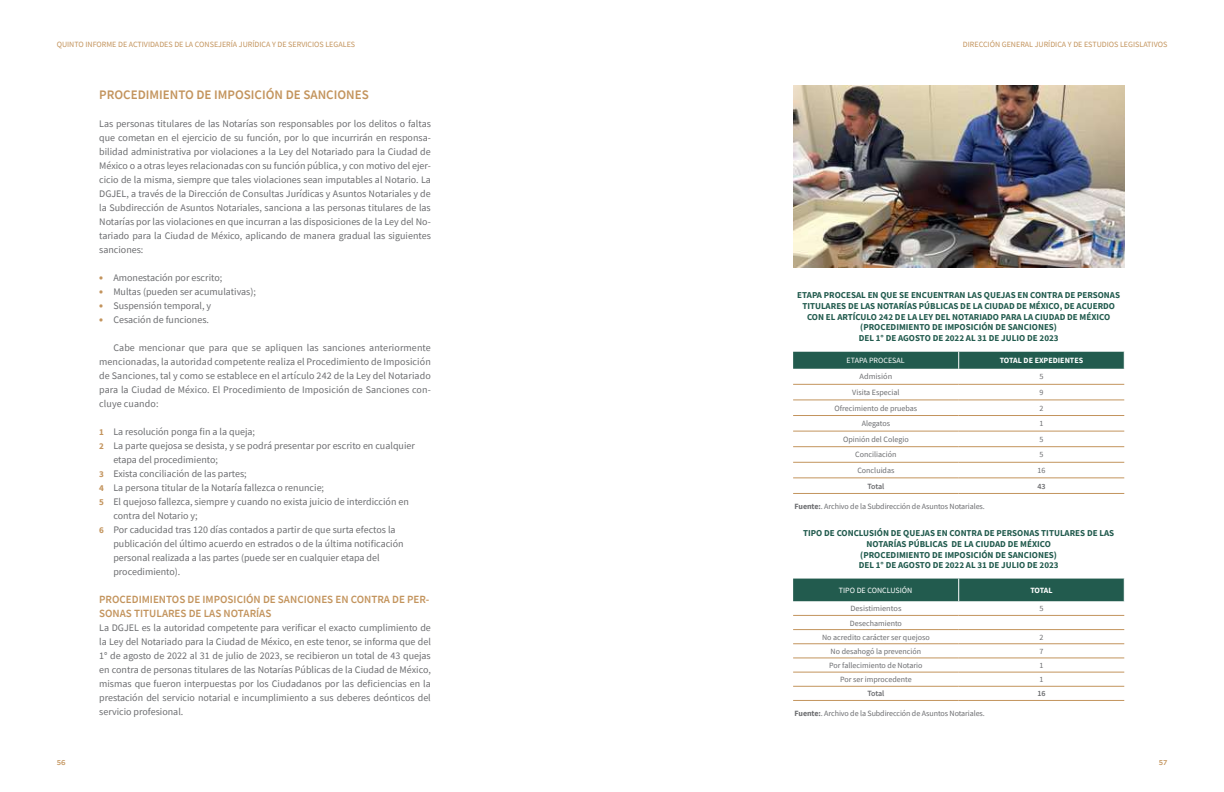
<style>
.page{position:relative;width:1224px;height:792px;background:#fff}
.page>*{position:absolute;margin:0;border:0;box-sizing:border-box;transform-origin:0 0}
.t1{font:600 13px "Source Sans Pro";color:#c3945d}
.t2{font:600 11px/14px "Source Sans Pro";color:#c3945d}
.t3{font:10px/14px "Source Sans Pro";color:#6c6d70;text-align:justify}
.t4{font:700 9px/10.8px "Source Sans Pro";color:#225b4e;text-align:center}
.t5{font:8px/14.2px "Source Sans Pro";color:#6c6d70;text-align:center}
.t6{font:8px "Source Sans Pro";color:#c3945d}
.t7{font:8px "Source Sans Pro";color:#6c6d70;scale:1.04 1}
.t8{font:700 8px "Source Sans Pro";color:#fff}
.t9{font:8px "Source Sans Pro";color:#fff}
.t10{font:600 8px "Source Sans Pro";letter-spacing:-.02em;color:#6c6d70}
.t11{font:8px "Source Sans Variable";color:#fff}
.t12{font:500 7px "Gotham";color:#c3945d}
.s1{font-weight:700;font-size:11.5px;color:#c3945d}
.s2{font-weight:700;font-size:9px;color:#c3945d}
.s3{font-weight:700}
</style>
<div class="page">
<img style="left:794px;top:86px;width:331px;height:181px">
<svg style="left:793px;top:352px;width:332px;height:17px;background:#265e51"></svg>
<hr style="left:793px;top:384px;width:166px;height:1px;background:#c3945d">
<hr style="left:959px;top:384px;width:165px;height:1px;background:#c3945d">
<hr style="left:793px;top:399px;width:166px;height:1px;background:#c3945d">
<hr style="left:959px;top:399px;width:165px;height:1px;background:#c3945d">
<hr style="left:793px;top:415px;width:166px;height:1px;background:#c3945d">
<hr style="left:959px;top:415px;width:165px;height:1px;background:#c3945d">
<hr style="left:793px;top:431px;width:166px;height:1px;background:#c3945d">
<hr style="left:959px;top:431px;width:165px;height:1px;background:#c3945d">
<hr style="left:793px;top:446px;width:166px;height:1px;background:#c3945d">
<hr style="left:959px;top:446px;width:165px;height:1px;background:#c3945d">
<hr style="left:793px;top:462px;width:166px;height:1px;background:#c3945d">
<hr style="left:959px;top:462px;width:165px;height:1px;background:#c3945d">
<hr style="left:793px;top:477px;width:166px;height:1px;background:#c3945d">
<hr style="left:959px;top:477px;width:165px;height:1px;background:#c3945d">
<hr style="left:793px;top:493px;width:166px;height:1px;background:#c3945d">
<hr style="left:959px;top:493px;width:165px;height:1px;background:#c3945d">
<div style="left:793px;top:579px;width:332px;height:22px;background:#225b4e"></div>
<hr style="left:793px;top:615px;width:166px;height:1px;background:#c3945d">
<hr style="left:959px;top:615px;width:165px;height:1px;background:#c3945d">
<hr style="left:793px;top:629px;width:166px;height:1px;background:#c3945d">
<hr style="left:959px;top:629px;width:165px;height:1px;background:#c3945d">
<hr style="left:793px;top:643px;width:166px;height:1px;background:#c3945d">
<hr style="left:959px;top:643px;width:165px;height:1px;background:#c3945d">
<hr style="left:793px;top:657px;width:166px;height:1px;background:#c3945d">
<hr style="left:959px;top:657px;width:165px;height:1px;background:#c3945d">
<hr style="left:793px;top:672px;width:166px;height:1px;background:#c3945d">
<hr style="left:959px;top:672px;width:165px;height:1px;background:#c3945d">
<hr style="left:793px;top:686px;width:166px;height:1px;background:#c3945d">
<hr style="left:959px;top:686px;width:165px;height:1px;background:#c3945d">
<hr style="left:793px;top:700px;width:166px;height:1px;background:#c3945d">
<hr style="left:959px;top:700px;width:165px;height:1px;background:#c3945d">
<p class="t6" style="left:57px;top:39px;width:300px">QUINTO INFORME DE ACTIVIDADES DE LA CONSEJERÍA JURÍDICA Y DE SERVICIOS LEGALES</p>
<p class="t6" style="left:963px;top:39px;width:30px">DIRECCIÓN</p>
<p class="t6" style="left:1002px;top:39px;width:11px">GENER</p>
<p class="t6" style="left:1025px;top:39px;width:144px">AL JURÍDICA Y DE ESTUDIOS LEGISLATIVOS</p>
<h1 class="t1" style="left:99px;top:86px;width:271px">PROCEDIMIENTO DE IMPOSICIÓN DE SANCIONES</h1>
<p class="t3" style="left:99px;top:117px;width:333px">Las personas titulares de las N otarías son responsables por los delitos o faltas que cometan en el ejercicio de su función, por lo que incurrirán en responsa&shy;bilidad administrativa por violaciones a la Ley del Notariado para la Ciudad de México o a otras leyes relacionadas con su función pública, y con motivo del ejer&shy;cicio de la misma, siempre que tales violaciones sean imputables al Notario. La DGJEL, a través de la Dirección de Consultas Jurídicas y Asuntos N otariales y de la Subdirección de Asuntos N otariales, sanciona a las personas titulares de las N otarías por las violaciones en que incurran a las disposiciones de la Ley del N o&shy;tariado para la Ciudad de México, aplicando de manera gradual las siguientes sanciones:</p>
<p class="t3" style="left:99px;top:271px;width:125px"><span class="s1">•</span> Amonestación por escrito;</p>
<p class="t3" style="left:99px;top:285px;width:158px"><span class="s1">•</span> Multas (pueden ser acumulativas);</p>
<p class="t3" style="left:99px;top:299px;width:114px"><span class="s1">•</span> Suspensión temporal, y</p>
<p class="t3" style="left:99px;top:313px;width:111px"><span class="s1">•</span> Cesación de funciones.</p>
<p class="t3" style="left:99px;top:341px;width:333px;text-indent:14px">Cabe mencionar que para que se apliquen las sanciones anteriormente mencionadas, la autoridad competente realiza el Procedimiento de I mposición de Sanciones, tal y como se establece en el artículo 242 de la Ley del N otariado para la Ciudad de México. El Procedimiento de I mposición de Sanciones con&shy;cluye cuando:</p>
<p class="t3" style="left:99px;top:425px;width:157px"><span class="s2">1</span> La resolución ponga fin a la queja;</p>
<p class="t3" style="left:99px;top:439px;width:317px"><span class="s2">2</span> La parte quejosa se desista, y se podrá presentar por escrito en cualquier</p>
<p class="t3" style="left:113px;top:453px;width:106px">etapa del procedimiento;</p>
<p class="t3" style="left:99px;top:467px;width:149px"><span class="s2">3</span> Exista conciliación de las partes;</p>
<p class="t3" style="left:99px;top:481px;width:226px"><span class="s2">4</span> La persona titular de la Notaría fallezca o renuncie;</p>
<p class="t3" style="left:99px;top:495px;width:311px"><span class="s2">5</span> El quejoso fallezca, siempre y cuando no exista juicio de interdicción en</p>
<p class="t3" style="left:113px;top:509px;width:86px">contra del Notario y;</p>
<p class="t3" style="left:99px;top:523px;width:298px"><span class="s2">6</span> Por caducidad tras 120 días contados a partir de que surta efectos la</p>
<p class="t3" style="left:113px;top:537px;width:292px">publicación del último acuerdo en estrados o de la última notificación</p>
<p class="t3" style="left:113px;top:551px;width:268px">personal realizada a las partes (puede ser en cualquier etapa del</p>
<p class="t3" style="left:113px;top:565px;width:69px">procedimiento).</p>
<p class="t2" style="left:99px;top:592px;width:332px">PROCEDIMIENTOS DE IMPOSICIÓN DE SANCIONES EN CONTRA DE PER-<br>SONAS TITULARES DE LAS NOTARÍAS</p>
<p class="t3" style="left:99px;top:621px;width:333px">La DGJEL es la autoridad competente para verificar el exacto cumplimiento de la Ley del Notariado para la Ciudad de México, en este tenor, se informa que del 1° de agosto de 2022 al 31 de julio de 2023, se recibieron un total de 43 quejas en contra de personas titulares de las N otarías Públicas de la Ciudad de México, mismas que fueron interpuestas por los Ciudadanos por las deficiencias en la prestación del servicio notarial e incumplimiento a sus deberes deónticos del servicio profesional.</p>
<p class="t4" style="left:797px;top:290px;width:324px">ETAPA PROCESAL EN QUE SE ENCUENTRAN LAS QUEJAS EN CONTRA DE PERSONAS TITULARES DE LAS NOTARÍAS PÚBLICAS DE LA CIUDAD DE MÉXICO, DE ACUERDO CON EL ARTÍCULO 242 DE LA LEY DEL NOTARIADO PARA LA CIUDAD DE MÉXICO (PROCEDIMIENTO DE IMPOSICIÓN DE SANCIONES)<br>DEL 1° DE AGOSTO DE 2022 AL 31 DE JULIO DE 2023</p>
<p class="t11" style="left:847px;top:356px;width:60px">ETAPA PROCESAL</p>
<p class="t8" style="left:1000px;top:355px;width:85px">TOTAL DE EXPEDIENTES</p>
<p class="t7" style="left:860px;top:372px;width:33px">Admisión</p>
<p class="t7" style="left:1039px;top:372px;width:5px">5</p>
<p class="t5" style="left:852px;top:385px;width:49px">Visita Especial</p>
<p class="t5" style="left:1040px;top:385px;width:5px">9</p>
<p class="t5" style="left:835px;top:401px;width:84px">Ofrecimiento de pruebas</p>
<p class="t5" style="left:1040px;top:401px;width:5px">2</p>
<p class="t5" style="left:862px;top:417px;width:30px">Alegatos</p>
<p class="t5" style="left:1040px;top:417px;width:5px">1</p>
<p class="t5" style="left:843px;top:432px;width:67px">Opinión del Colegio</p>
<p class="t5" style="left:1040px;top:432px;width:5px">5</p>
<p class="t5" style="left:855px;top:448px;width:43px">Conciliación</p>
<p class="t5" style="left:1040px;top:448px;width:5px">5</p>
<p class="t5" style="left:857px;top:463px;width:39px">Concluidas</p>
<p class="t5" style="left:1038px;top:463px;width:9px">16</p>
<p class="t10" style="left:867px;top:481px;width:19px">Total</p>
<p class="t10" style="left:1037px;top:481px;width:10px">43</p>
<p class="t5" style="left:795px;top:499px;width:192px"><span class="s3">Fuente:</span>. Archivo de la Subdirección de Asuntos N otariales.</p>
<p class="t4" style="left:803px;top:527px;width:313px">TIPO DE CONCLUSIÓN DE QUEJAS EN CONTRA DE PERSONAS TITULARES DE LAS NOTARÍAS PÚBLICAS DE LA CIUDAD DE MÉXICO<br>(PROCEDIMIENTO DE IMPOSICIÓN DE SANCIONES)<br>DEL 1° DE AGOSTO DE 2022 AL 31 DE JULIO DE 2023</p>
<p class="t9" style="left:839px;top:585px;width:66px">TI PO DE CONCLUSIÓN</p>
<p class="t8" style="left:1030px;top:585px;width:24px">TOTAL</p>
<p class="t7" style="left:850px;top:603px;width:51px">Desistimientos</p>
<p class="t7" style="left:1039px;top:603px;width:5px">5</p>
<p class="t5" style="left:822px;top:616px;width:109px">Desechamiento<br>N o acredito carácter ser quejoso</p>
<p class="t5" style="left:1040px;top:630px;width:5px">2</p>
<p class="t5" style="left:831px;top:644px;width:92px">N o desahogó la prevención</p>
<p class="t5" style="left:1040px;top:644px;width:5px">7</p>
<p class="t5" style="left:829px;top:658px;width:95px">Por fallecimiento de Notario</p>
<p class="t5" style="left:1040px;top:658px;width:5px">1</p>
<p class="t5" style="left:840px;top:672px;width:73px">Por ser improcedente</p>
<p class="t5" style="left:1040px;top:672px;width:5px">1</p>
<p class="t10" style="left:867px;top:688px;width:19px">Total</p>
<p class="t10" style="left:1037px;top:688px;width:10px">16</p>
<p class="t5" style="left:795px;top:706px;width:192px"><span class="s3">Fuente:</span>. Archivo de la Subdirección de Asuntos N otariales.</p>
<p class="t12" style="left:57px;top:759px;width:10px">56</p>
<p class="t12" style="left:1159px;top:759px;width:10px">57</p>
</div>
